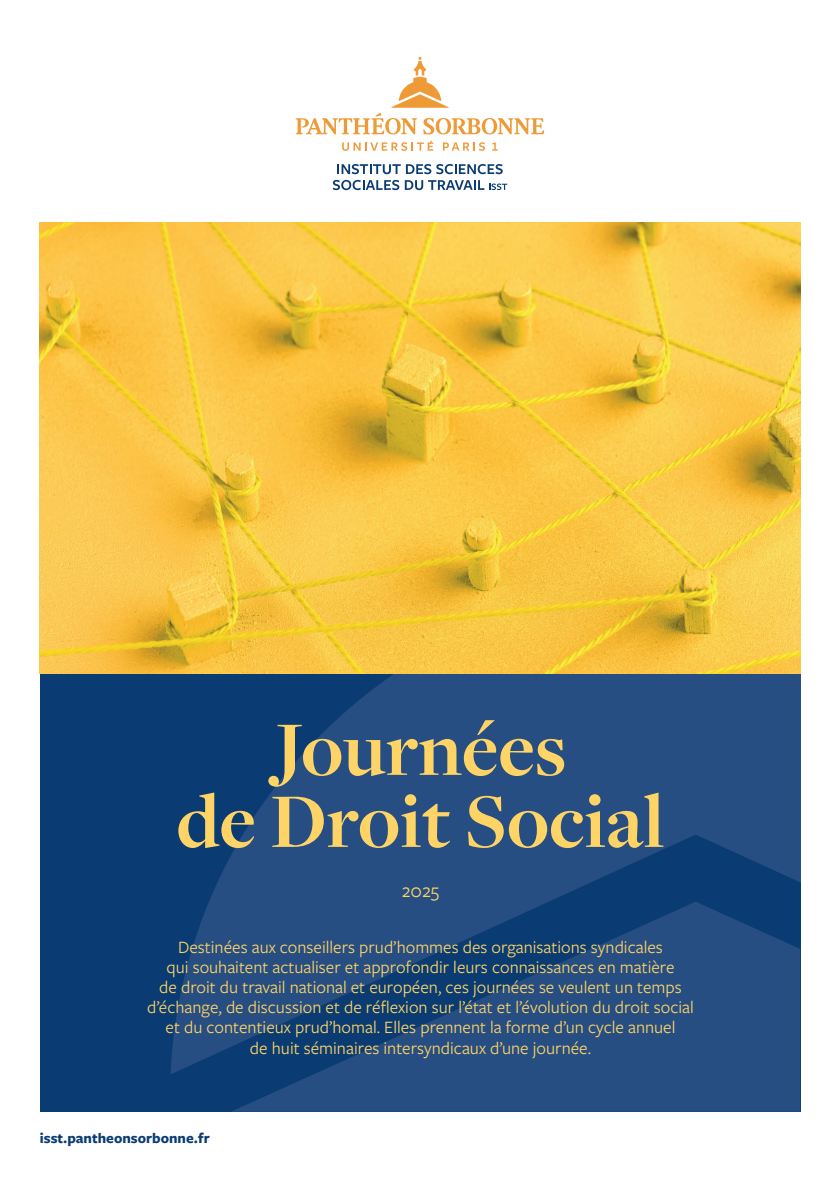
<style>
.page{position:relative;width:840px;height:1191px;background:#fff}
.page>*{position:absolute;margin:0;border:0;box-sizing:border-box;transform-origin:0 0}
.t1{font:700 80px/72px "Freight Disp Pro";color:#fed466;text-align:center}
.t2{font:20px "Freight Sans Pro";color:#fed466}
.t3{font:18px/20px "Freight Sans Pro";color:#fed466;text-align:center}
.t4{font:700 15px "Freight Sans Pro";color:#0a3c73}
</style>
<div class="page">
<div style="left:40px;top:673px;width:759px;height:438px;background:#0a3c73"></div>
<svg style="left:233px;top:1074px;width:566px;height:37px;background:#244c80"></svg>
<svg style="left:170px;top:673px;width:629px;height:401px;fill:#274e82"></svg>
<img style="left:40px;top:222px;width:759px;height:451px">
<svg style="left:337px;top:164px;width:165px;height:10px"></svg>
<svg style="left:332px;top:180px;width:175px;height:10px"></svg>
<svg style="left:342px;top:141px;width:91px;height:10px"></svg>
<svg style="left:443px;top:142px;width:41px;height:9px"></svg>
<svg style="left:492px;top:142px;width:5px;height:9px"></svg>
<svg style="left:295px;top:57px;width:249px;height:77px"></svg>
<p class="t1" style="left:176px;top:711px;width:489px">Journées<br>de Droit Social</p>
<p class="t2" style="left:401px;top:877px;width:39px">2025</p>
<p class="t3" style="left:147px;top:937px;width:548px">Destinées aux conseillers prud’hommes des organisations syndicales<br>qui souhaitent actualiser et approfondir leurs connaissances en matière<br>de droit du travail national et européen, ces journées se veulent un temps d’échange, de discussion et de réflexion sur l’état et l’évolution du droit social et du contentieux prud’homal. Elles prennent la forme d’un cycle annuel<br>de huit séminaires intersyndicaux d’une journée.</p>
<p class="t4" style="left:40px;top:1127px;width:171px">isst.pantheonsorbonne.fr</p>
</div>
